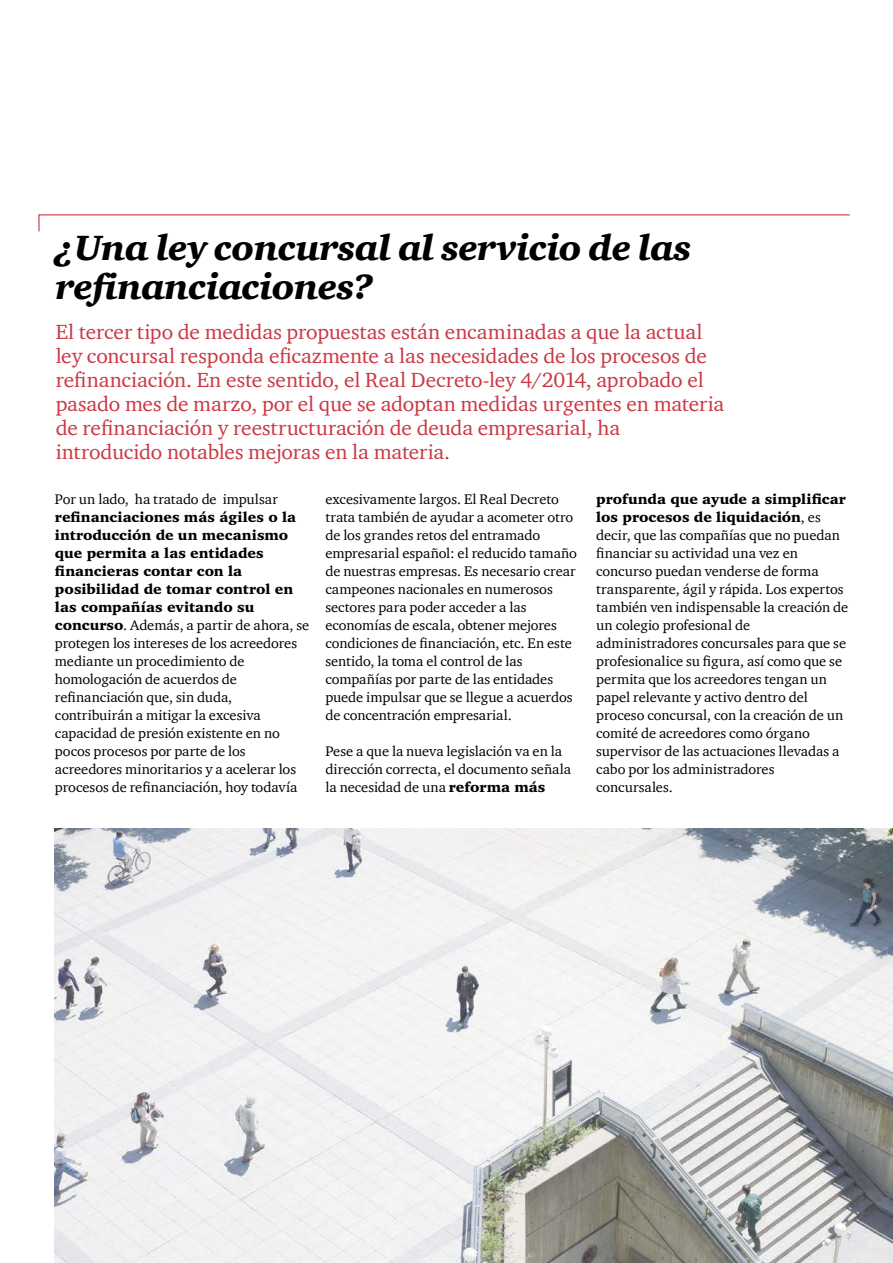
<style>
.page{position:relative;width:893px;height:1263px;background:#fff}
.page>*{position:absolute;margin:0;border:0;box-sizing:border-box;transform-origin:0 0}
.t1{font:italic 900 36px/39px "ITC Charter Com";letter-spacing:-.015em;color:#000}
.t2{font:21px/24px "ITC Charter Com";letter-spacing:-.005em;color:#ca3843}
.t3{font:14.25px/18px "ITC Charter Com";letter-spacing:-.005em;color:#000}
.t4{font:900 14.25px/18px "Charter IT Cby BT";color:#000}
.s1{font-family:"Charter IT Cby BT";font-weight:900}
.s2{font-family:"ITC Charter Com";font-weight:400}
</style>
<div class="page">
<svg style="left:38px;top:214px;width:812px;height:18px"></svg>
<img style="left:55px;top:828px;width:838px;height:435px">
<h1 class="t1" style="left:56px;top:227px;width:637px">¿Una ley concursal al servicio de las refinanciaciones?</h1>
<p class="t2" style="left:56px;top:319px;width:670px">El tercer tipo de medidas propuestas están encaminadas a que la actual ley concursal responda eficazmente a las necesidades de los procesos de refinanciación. En este sentido, el Real Decreto-ley 4/2014, aprobado el pasado mes de marzo, por el que se adoptan medidas urgentes en materia de refinanciación y reestructuración de deuda empresarial, ha introducido notables mejoras en la materia.</p>
<p class="t3" style="left:55px;top:490px;width:224px">Por un lado, ha tratado de impulsar</p>
<p class="t4" style="left:55px;top:508px;width:243px">refinanciaciones más ágiles o la introducción de un mecanismo que permita a las entidades financieras contar con la posibilidad de tomar control en las compañías evitando su</p>
<p class="t3" style="left:55px;top:616px;width:256px"><span class="s1">concurso</span>. Además, a partir de ahora, se protegen los intereses de los acreedores mediante un procedimiento de homologación de acuerdos de refinanciación que, sin duda, contribuirán a mitigar la excesiva capacidad de presión existente en no pocos procesos por parte de los acreedores minoritarios y a acelerar los procesos de refinanciación, hoy todavía</p>
<p class="t3" style="left:325px;top:490px;width:253px">excesivamente largos. El Real Decreto trata también de ayudar a acometer otro de los grandes retos del entramado empresarial español: el reducido tamaño de nuestras empresas. Es necesario crear campeones nacionales en numerosos sectores para poder acceder a las economías de escala, obtener mejores condiciones de financiación, etc. En este sentido, la toma el control de las compañías por parte de las entidades puede impulsar que se llegue a acuerdos de concentración empresarial.</p>
<p class="t3" style="left:325px;top:742px;width:247px">Pese a que la nueva legislación va en la dirección correcta, el documento señala la necesidad de una <span class="s1">reforma más</span></p>
<p class="t4" style="left:596px;top:490px;width:251px">profunda que ayude a simplificar los procesos de liquidación<span class="s2">, es</span></p>
<p class="t3" style="left:596px;top:526px;width:253px">decir, que las compañías que no puedan financiar su actividad una vez en concurso puedan venderse de forma transparente, ágil y rápida. Los expertos también ven indispensable la creación de un colegio profesional de administradores concursales para que se profesionalice su figura, así como que se permita que los acreedores tengan un papel relevante y activo dentro del proceso concursal, con la creación de un comité de acreedores como órgano supervisor de las actuaciones llevadas a cabo por los administradores concursales.</p>
</div>
